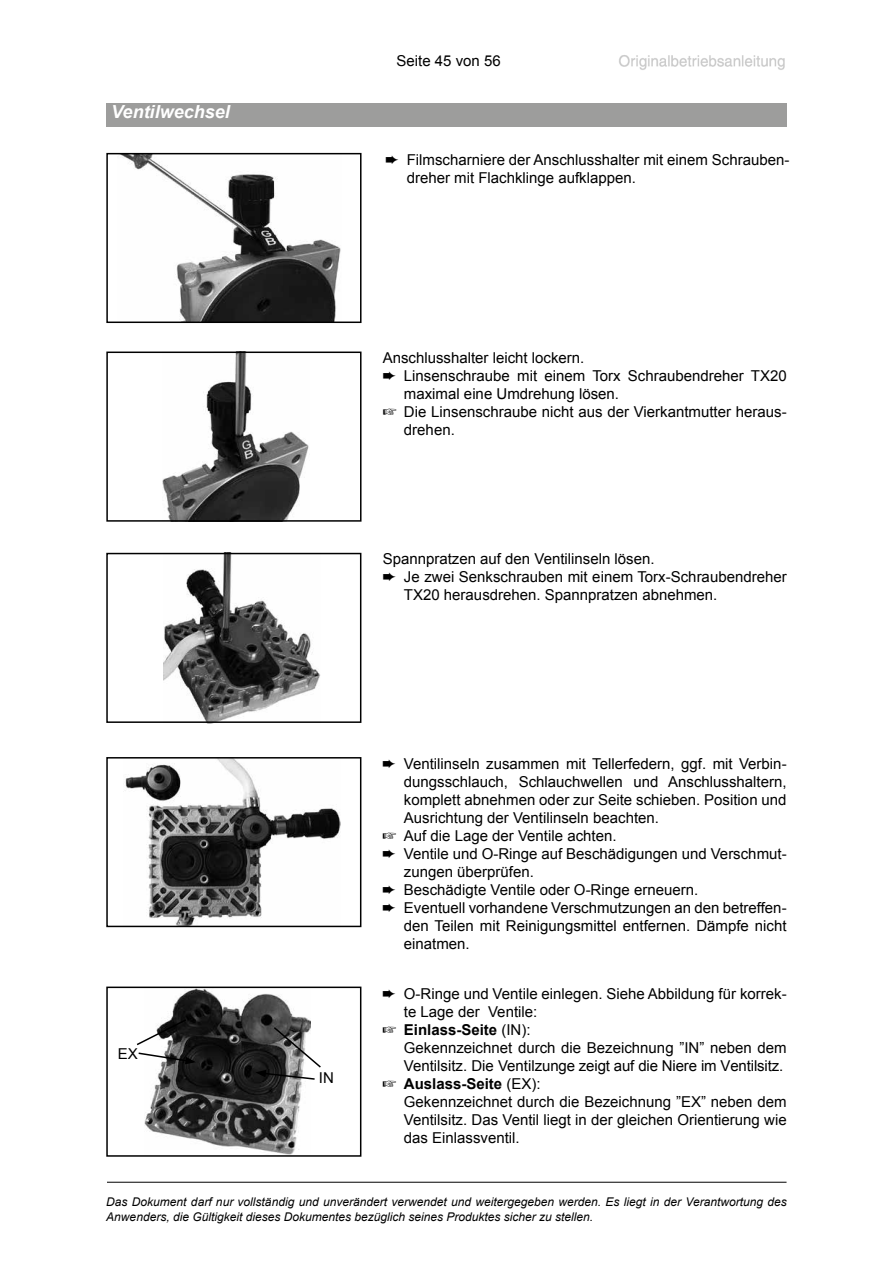
<style>
.page{position:relative;width:893px;height:1263px;background:#fff}
.page>*{position:absolute;margin:0;border:0;box-sizing:border-box;transform-origin:0 0}
.Unterkapitel_ohne_d{font:italic 700 18px "Arial";color:#fff}
.hand65{font:15px/18px "Arial";color:#000}
.hand65-2{font:700 15px "Arial";color:#000}
.text{font:15px "Arial";color:#000}
.t1{font:italic 12px/14.4px "Arial";color:#000}
.s1{font-weight:400}
</style>
<div class="page">
<hr style="left:107px;top:1182px;width:679px;height:1px;background:#000">
<img style="left:619px;top:55px;width:166px;height:15px">
<img style="left:122px;top:156px;width:219px;height:164px">
<img style="left:162px;top:354px;width:147px;height:165px">
<div style="left:106px;top:103px;width:681px;height:23px;background:#9d9d9c"></div>
<div style="left:106px;top:351px;width:255px;height:171px;border:2px solid #000"></div>
<div style="left:106px;top:153px;width:255px;height:170px;border:2px solid #000"></div>
<img style="left:144px;top:989px;width:166px;height:165px">
<img style="left:125px;top:760px;width:215px;height:164px">
<img style="left:164px;top:556px;width:156px;height:168px">
<div style="left:106px;top:553px;width:255px;height:170px;border:2px solid #000"></div>
<div style="left:106px;top:757px;width:255px;height:170px;border:2px solid #000"></div>
<div style="left:106px;top:986px;width:255px;height:171px;border:2px solid #000"></div>
<svg style="left:137px;top:1018px;width:59px;height:46px"></svg>
<svg style="left:255px;top:1025px;width:66px;height:56px"></svg>
<p class="Unterkapitel_ohne_d" style="left:111px;top:100px;width:120px">Ventilwechsel</p>
<p class="text" style="left:118px;top:1043px;width:22px">EX</p>
<p class="hand65" style="left:396px;top:52px;width:106px">Seite 45 von 56</p>
<p class="hand65" style="left:407px;top:151px;width:384px;text-indent:-21px">➨ Filmscharniere der Anschlusshalter mit einem Schrauben&shy;dreher mit Flachklinge aufklappen.</p>
<p class="hand65" style="left:383px;top:349px;width:203px">Anschlusshalter leicht lockern.</p>
<p class="hand65" style="left:404px;top:367px;width:384px;text-indent:-21px">➨ Linsenschraube mit einem Torx Schraubendreher TX20 maximal eine Umdrehung lösen.</p>
<p class="hand65" style="left:404px;top:403px;width:384px;text-indent:-21px">☞ Die Linsenschraube nicht aus der Vierkantmutter heraus&shy;drehen.</p>
<p class="hand65" style="left:383px;top:550px;width:273px">Spannpratzen auf den Ventilinseln lösen.</p>
<p class="hand65" style="left:404px;top:568px;width:384px;text-indent:-21px">➨ Je zwei Senkschrauben mit einem Torx-Schraubendreher<br>TX20 herausdrehen. Spannpratzen abnehmen.</p>
<p class="text" style="left:319px;top:1068px;width:16px">IN</p>
<p class="hand65" style="left:404px;top:755px;width:384px;text-align:justify;text-indent:-21px">➨ Ventilinseln zusammen mit Tellerfedern, ggf. mit Verbin&shy;dungsschlauch, Schlauchwellen und Anschlusshaltern, komplett abnehmen oder zur Seite schieben. Position und Ausrichtung der Ventilinseln beachten.</p>
<p class="hand65" style="left:383px;top:827px;width:235px">☞ Auf die Lage der Ventile achten.</p>
<p class="hand65" style="left:404px;top:845px;width:384px;text-indent:-21px">➨ Ventile und O-Ringe auf Beschädigungen und Verschmut&shy;zungen überprüfen.</p>
<p class="hand65" style="left:383px;top:881px;width:317px">➨ Beschädigte Ventile oder O-Ringe erneuern.</p>
<p class="hand65" style="left:404px;top:899px;width:384px;text-align:justify;text-indent:-21px">➨ Eventuell vorhandene Verschmutzungen an den betreffen&shy;den Teilen mit Reinigungsmittel entfernen. Dämpfe nicht einatmen.</p>
<p class="hand65" style="left:404px;top:985px;width:384px;text-indent:-21px">➨ O-Ringe und Ventile einlegen. Siehe Abbildung für korrek&shy;te Lage der Ventile:</p>
<p class="hand65-2" style="left:383px;top:1019px;width:149px">☞ Einlass-Seite <span class="s1">(IN):</span></p>
<p class="hand65" style="left:404px;top:1039px;width:384px">Gekennzeichnet durch die Bezeichnung ”IN” neben dem<br>Ventilsitz. Die Ventilzunge zeigt auf die Niere im Ventilsitz.</p>
<p class="hand65-2" style="left:383px;top:1073px;width:159px">☞ Auslass-Seite <span class="s1">(EX):</span></p>
<p class="hand65" style="left:404px;top:1093px;width:384px;text-align:justify">Gekennzeichnet durch die Bezeichnung ”EX” neben dem Ventilsitz. Das Ventil liegt in der gleichen Orientierung wie das Einlassventil.</p>
<p class="t1" style="left:106px;top:1195px;width:682px">Das Dokument darf nur vollständig und unverändert verwendet und weitergegeben werden. Es liegt in der Verantwortung des<br>Anwenders, die Gültigkeit dieses Dokumentes bezüglich seines Produktes sicher zu stellen.</p>
</div>
